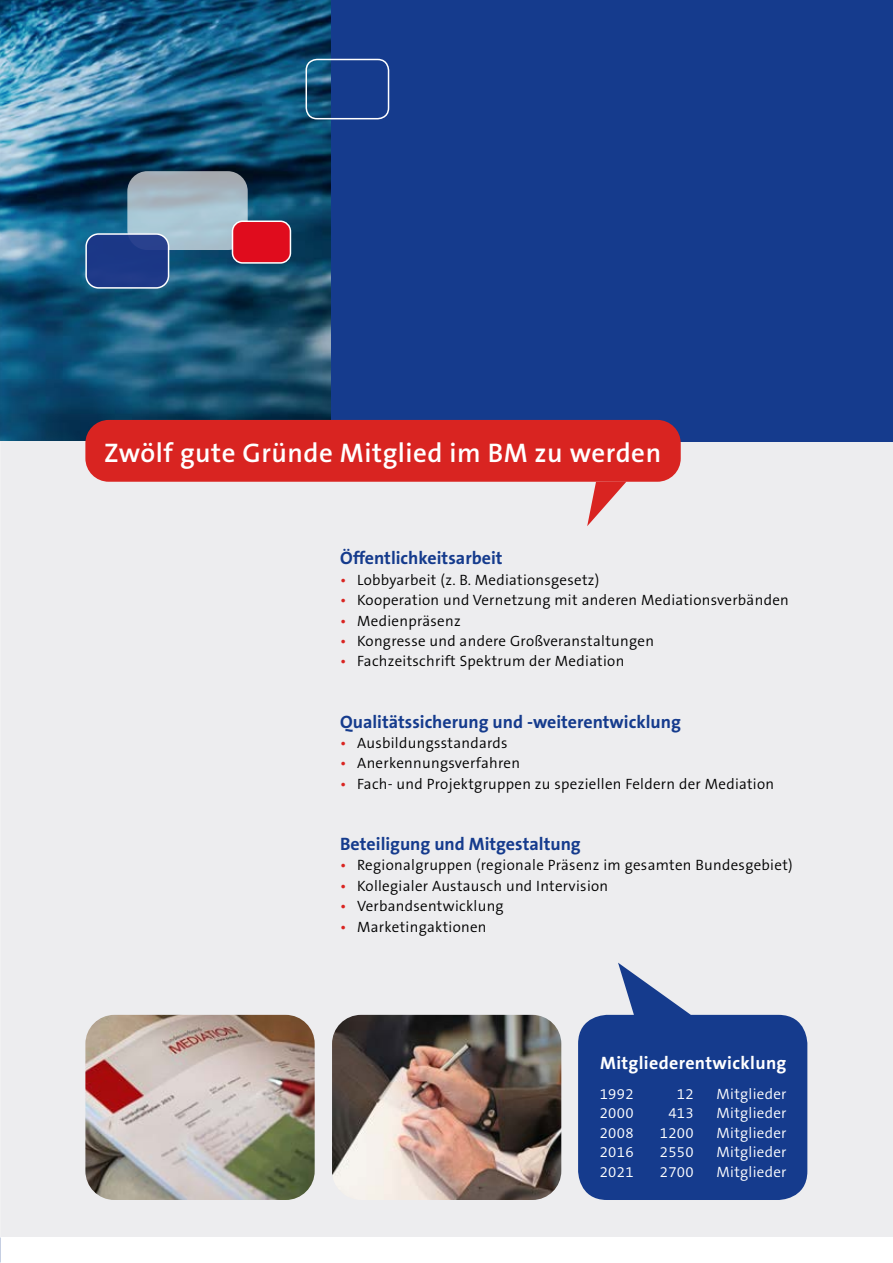
<style>
.page{position:relative;width:893px;height:1263px;background:#fff}
.page>*{position:absolute;margin:0;border:0;box-sizing:border-box;transform-origin:0 0}
.t1{font:600 27px "The Sans B6";letter-spacing:.02em;color:#fff}
.t2{font:700 18px "The Sans B7";color:#153b8d}
.t3{font:700 18px "The Sans B7";letter-spacing:.02em;color:#fff}
.t4{font:300 15px "The Sans B4";letter-spacing:.02em;color:#000}
.t5{font:300 15px "The Sans B4";letter-spacing:.02em;color:#fff}
.s1{font-family:"The Sans B5 Plain";font-weight:400;color:#d92421}
</style>
<div class="page">
<img style="left:0;top:0;width:332px;height:442px">
<svg style="left:0;top:0;width:145px;height:351px;background:#2e6d91"></svg>
<svg style="left:127px;top:171px;width:121px;height:79px;background:#a7bbc7"></svg>
<div style="left:232px;top:221px;width:58px;height:42px;background:#e00c1d;border-radius:10px"></div>
<div style="left:232px;top:220px;width:59px;height:44px;border:2px solid #fff;border-radius:10px"></div>
<div style="left:86px;top:234px;width:83px;height:54px;background:#1d3487;border-radius:12px"></div>
<div style="left:85px;top:233px;width:84px;height:56px;border:2px solid #fff;border-radius:12px"></div>
<div style="left:0;top:442px;width:893px;height:821px;background:#ededef"></div>
<div style="left:332px;top:0;width:561px;height:442px;background:#153b8d"></div>
<div style="left:85px;top:420px;width:596px;height:62px;background:#d92421;border-radius:23px"></div>
<svg style="left:587px;top:482px;width:39px;height:44px"></svg>
<div style="left:0;top:1237px;width:893px;height:26px;background:#fff"></div>
<img style="left:85px;top:1015px;width:230px;height:185px">
<svg style="left:578px;top:963px;width:229px;height:237px;fill:#153b8d"></svg>
<img style="left:332px;top:1015px;width:229px;height:185px">
<div style="left:305px;top:59px;width:84px;height:60px;border:2px solid #fff;border-radius:11px"></div>
<h1 class="t1" style="left:104px;top:439px;width:558px">Zwölf gute Gründe Mitglied im BM zu werden</h1>
<p class="t2" style="left:340px;top:549px;width:164px">Öffentlichkeitsarbeit</p>
<p class="t4" style="left:340px;top:572px;width:261px"><span class="s1">•</span> Lobbyarbeit (z. B. Mediationsgesetz)</p>
<p class="t4" style="left:340px;top:592px;width:450px"><span class="s1">•</span> Kooperation und Vernetzung mit anderen Mediationsverbänden</p>
<p class="t4" style="left:340px;top:613px;width:122px"><span class="s1">•</span> Medienpräsenz</p>
<p class="t4" style="left:340px;top:633px;width:315px"><span class="s1">•</span> Kongresse und andere Großveranstaltungen</p>
<p class="t4" style="left:340px;top:653px;width:286px"><span class="s1">•</span> Fachzeitschrift Spektrum der Mediation</p>
<p class="t2" style="left:340px;top:712px;width:342px">Qualitätssicherung und -weiterentwicklung</p>
<p class="t4" style="left:340px;top:735px;width:169px"><span class="s1">•</span> Ausbildungsstandards</p>
<p class="t4" style="left:340px;top:756px;width:181px"><span class="s1">•</span> Anerkennungsverfahren</p>
<p class="t4" style="left:340px;top:776px;width:435px"><span class="s1">•</span> Fach- und Projektgruppen zu speziellen Feldern der Mediation</p>
<p class="t2" style="left:340px;top:834px;width:242px">Beteiligung und Mitgestaltung</p>
<p class="t4" style="left:340px;top:858px;width:454px"><span class="s1">•</span> Regionalgruppen (regionale Präsenz im gesamten Bundesgebiet)</p>
<p class="t4" style="left:340px;top:878px;width:270px"><span class="s1">•</span> Kollegialer Austausch und Intervision</p>
<p class="t4" style="left:340px;top:898px;width:165px"><span class="s1">•</span> Verbandsentwicklung</p>
<p class="t4" style="left:340px;top:919px;width:148px"><span class="s1">•</span> Marketingaktionen</p>
<p class="t3" style="left:600px;top:1053px;width:188px">Mitgliederentwicklung</p>
<p class="t5" style="left:600px;top:1086px;width:35px">1992</p>
<p class="t5" style="left:677px;top:1086px;width:18px">12</p>
<p class="t5" style="left:716px;top:1086px;width:72px">Mitglieder</p>
<p class="t5" style="left:600px;top:1105px;width:35px">2000</p>
<p class="t5" style="left:668px;top:1105px;width:27px">413</p>
<p class="t5" style="left:716px;top:1105px;width:72px">Mitglieder</p>
<p class="t5" style="left:600px;top:1125px;width:35px">2008</p>
<p class="t5" style="left:660px;top:1125px;width:35px">1200</p>
<p class="t5" style="left:716px;top:1125px;width:72px">Mitglieder</p>
<p class="t5" style="left:600px;top:1144px;width:35px">2016</p>
<p class="t5" style="left:660px;top:1144px;width:35px">2550</p>
<p class="t5" style="left:716px;top:1144px;width:72px">Mitglieder</p>
<p class="t5" style="left:600px;top:1164px;width:35px">2021</p>
<p class="t5" style="left:660px;top:1164px;width:35px">2700</p>
<p class="t5" style="left:716px;top:1164px;width:72px">Mitglieder</p>
</div>
